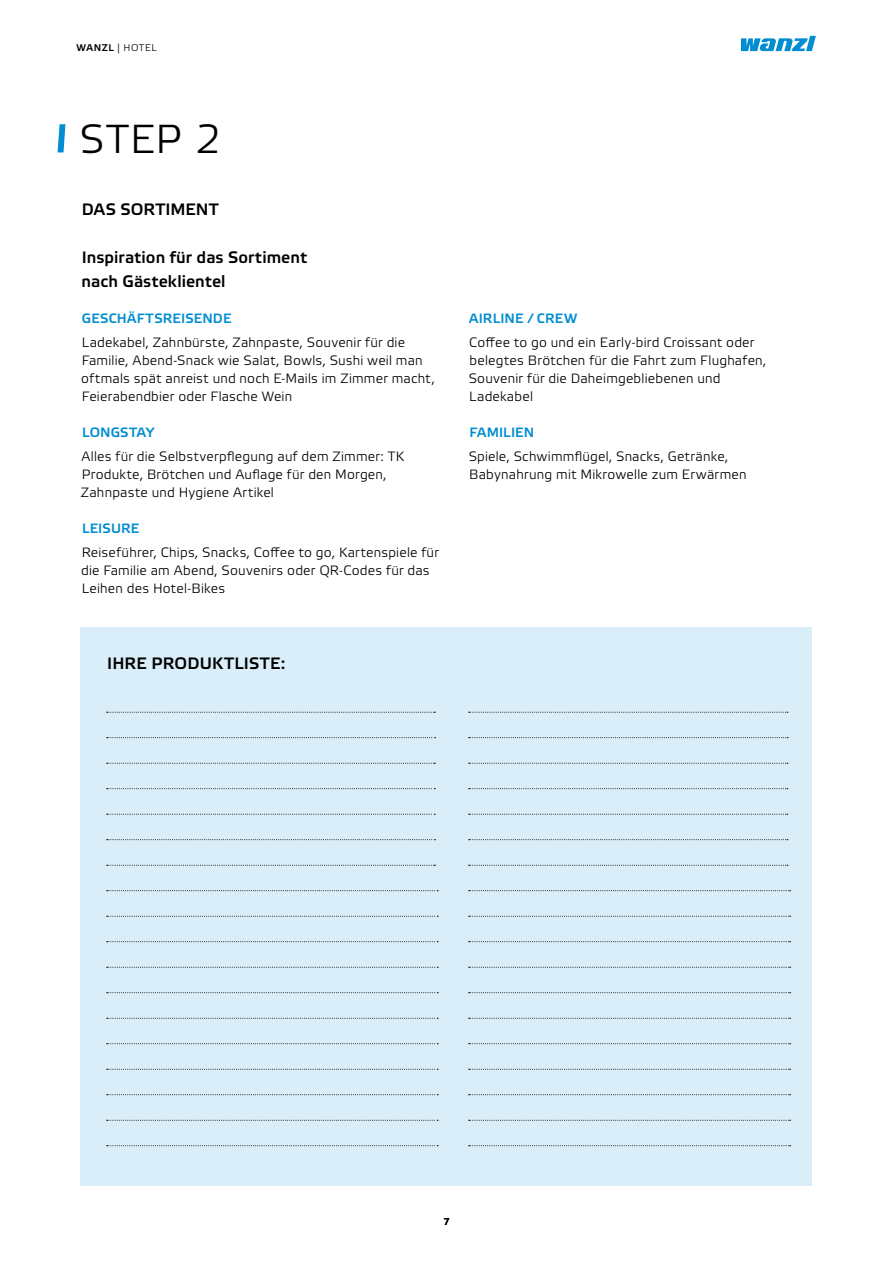
<style>
.page{position:relative;width:893px;height:1263px;background:#fff}
.page>*{position:absolute;margin:0;border:0;box-sizing:border-box;transform-origin:0 0}
.t1{font:300 40.5px "Wanzl Etelka";color:#000}
.t2{font:500 16.5px/24px "Wanzl Etelka";letter-spacing:.005em;color:#000}
.t3{font:300 13.5px/18px "Wanzl Etelka";letter-spacing:.015em;color:#000}
.t4{font:500 13.5px "Wanzl Etelka";letter-spacing:.015em;color:#008dd1}
.t5{font:300 9.75px "Wanzl Etelka";letter-spacing:.055em;color:#000}
.t6{font:500 9.75px "Wanzl Etelka";color:#000}
.s1{font-weight:500}
</style>
<div class="page">
<div style="left:81px;top:627px;width:731px;height:558px;background:#d9eef8"></div>
<svg style="left:741px;top:36px;width:75px;height:15px"></svg>
<svg style="left:58px;top:124px;width:7px;height:28px"></svg>
<svg style="left:107px;top:712px;width:328px;height:1px"></svg>
<svg style="left:107px;top:737px;width:329px;height:1px"></svg>
<svg style="left:107px;top:763px;width:328px;height:1px"></svg>
<svg style="left:107px;top:788px;width:328px;height:1px"></svg>
<svg style="left:107px;top:814px;width:328px;height:1px"></svg>
<svg style="left:107px;top:839px;width:328px;height:1px"></svg>
<svg style="left:107px;top:865px;width:328px;height:1px"></svg>
<svg style="left:107px;top:890px;width:331px;height:1px"></svg>
<svg style="left:107px;top:916px;width:331px;height:1px"></svg>
<svg style="left:107px;top:941px;width:331px;height:1px"></svg>
<svg style="left:107px;top:967px;width:331px;height:1px"></svg>
<svg style="left:107px;top:992px;width:331px;height:1px"></svg>
<svg style="left:107px;top:1018px;width:331px;height:1px"></svg>
<svg style="left:107px;top:1043px;width:331px;height:1px"></svg>
<svg style="left:107px;top:1069px;width:331px;height:1px"></svg>
<svg style="left:107px;top:1094px;width:331px;height:1px"></svg>
<svg style="left:107px;top:1120px;width:331px;height:1px"></svg>
<svg style="left:107px;top:1145px;width:331px;height:1px"></svg>
<svg style="left:469px;top:712px;width:319px;height:1px"></svg>
<svg style="left:469px;top:737px;width:319px;height:1px"></svg>
<svg style="left:469px;top:763px;width:319px;height:1px"></svg>
<svg style="left:469px;top:788px;width:319px;height:1px"></svg>
<svg style="left:469px;top:814px;width:319px;height:1px"></svg>
<svg style="left:469px;top:839px;width:319px;height:1px"></svg>
<svg style="left:469px;top:865px;width:319px;height:1px"></svg>
<svg style="left:469px;top:890px;width:322px;height:1px"></svg>
<svg style="left:469px;top:916px;width:322px;height:1px"></svg>
<svg style="left:469px;top:941px;width:322px;height:1px"></svg>
<svg style="left:469px;top:967px;width:322px;height:1px"></svg>
<svg style="left:469px;top:992px;width:322px;height:1px"></svg>
<svg style="left:469px;top:1018px;width:322px;height:1px"></svg>
<svg style="left:469px;top:1043px;width:322px;height:1px"></svg>
<svg style="left:469px;top:1069px;width:322px;height:1px"></svg>
<svg style="left:469px;top:1094px;width:322px;height:1px"></svg>
<svg style="left:469px;top:1120px;width:322px;height:1px"></svg>
<svg style="left:469px;top:1145px;width:322px;height:1px"></svg>
<p class="t5" style="left:77px;top:42px;width:82px"><span class="s1">WANZL</span> | HOTEL</p>
<h1 class="t1" style="left:79px;top:116px;width:143px">STEP 2</h1>
<p class="t2" style="left:82px;top:198px;width:139px">DAS SORTIMENT</p>
<p class="t2" style="left:81px;top:246px;width:227px">Inspiration für das Sortiment nach Gästeklientel</p>
<p class="t4" style="left:82px;top:311px;width:151px">GESCHÄFTSREISENDE</p>
<p class="t3" style="left:81px;top:334px;width:355px">Ladekabel, Zahnbürste, Zahnpaste, Souvenir für die Familie, Abend-Snack wie Salat, Bowls, Sushi weil man oftmals spät anreist und noch E-Mails im Zimmer macht, Feierabendbier oder Flasche Wein</p>
<p class="t4" style="left:82px;top:425px;width:74px">LONGSTAY</p>
<p class="t3" style="left:81px;top:448px;width:325px">Alles für die Selbstverpflegung auf dem Zimmer: TK<br>Produkte, Brötchen und Auflage für den Morgen,<br>Zahnpaste und Hygiene Artikel</p>
<p class="t4" style="left:82px;top:521px;width:59px">LEISURE</p>
<p class="t3" style="left:81px;top:544px;width:359px">Reiseführer, Chips, Snacks, Coffee to go, Kartenspiele für die Familie am Abend, Souvenirs oder QR-Codes für das<br>Leihen des Hotel-Bikes</p>
<p class="t2" style="left:107px;top:652px;width:180px">IHRE PRODUKTLISTE:</p>
<p class="t4" style="left:469px;top:311px;width:110px">AIRLINE / CREW</p>
<p class="t3" style="left:469px;top:334px;width:299px">Coffee to go und ein Early-bird Croissant oder belegtes Brötchen für die Fahrt zum Flughafen, Souvenir für die Daheimgebliebenen und Ladekabel</p>
<p class="t4" style="left:469px;top:425px;width:66px">FAMILIEN</p>
<p class="t3" style="left:469px;top:448px;width:279px">Spiele, Schwimmflügel, Snacks, Getränke,<br>Babynahrung mit Mikrowelle zum Erwärmen</p>
<p class="t6" style="left:443px;top:1215px;width:8px">7</p>
</div>
